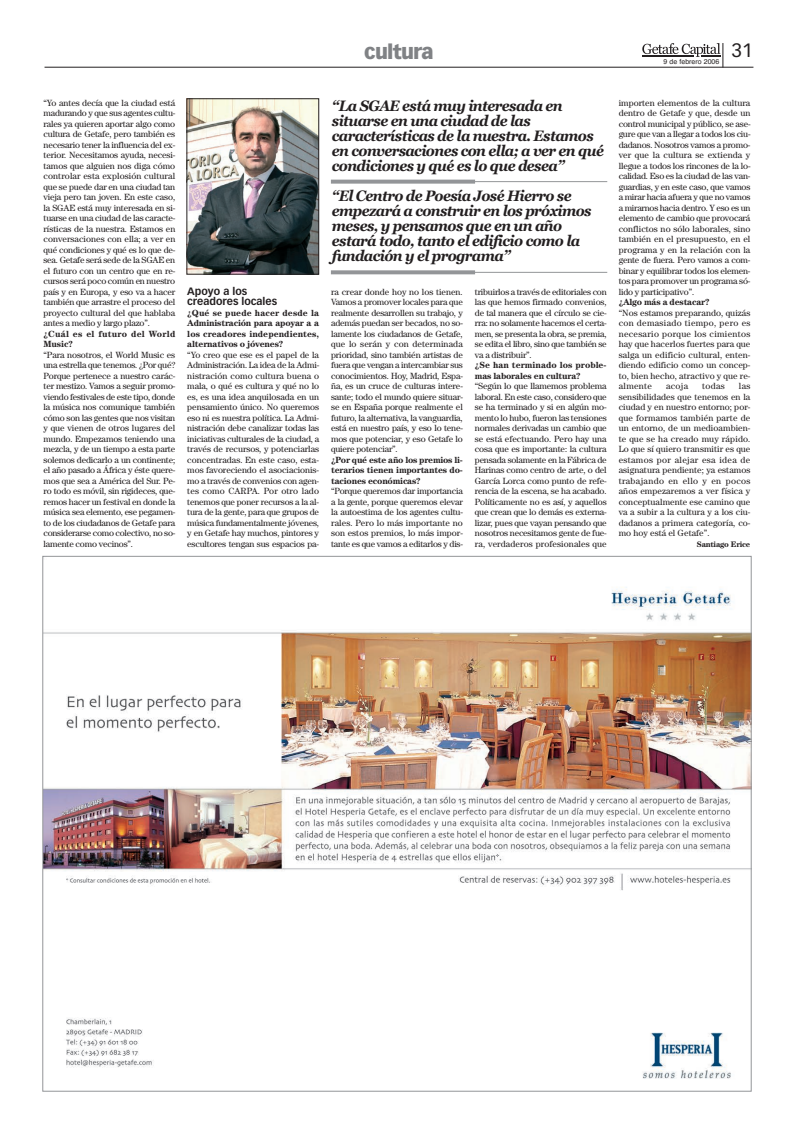
<style>
.page{position:relative;width:794px;height:1134px;background:#fff}
.page>*{position:absolute;margin:0;border:0;box-sizing:border-box;transform-origin:0 0}
.t1{font:900 20px "Vectora LH";letter-spacing:-.035em;color:#808285}
.t2{font:19px "Vectora LH";color:#231f20}
.t3{font:italic 700 15px/15px "Georgia";letter-spacing:-.04em;color:#231f20;scale:.95 1}
.t4{font:700 10.5px/10.5px "Vectora LH";color:#231f20}
.t5{font:9px/10.5px "Century";letter-spacing:-.02em;color:#231f20;text-align:justify}
.t6{font:700 9px/10.5px "Century";letter-spacing:-.025em;color:#231f20;text-align:justify}
.t7{font:700 9px/10.5px "Century";letter-spacing:.025em;color:#231f20}
.t8{font:700 8px "Century";color:#231f20}
.t9{font:7px "Helvetica";color:#231f20}
</style>
<div class="page">
<hr style="left:45px;top:67px;width:708px;height:1px;background:#231f20">
<svg style="left:642px;top:43px;width:81px;height:25px"></svg>
<img style="left:45px;top:587px;width:704px;height:492px">
<hr style="left:332px;top:181px;width:275px;height:1px;background:#939598">
<svg style="left:331px;top:180px;width:144px;height:4px"></svg>
<hr style="left:332px;top:272px;width:275px;height:1px;background:#939598">
<svg style="left:331px;top:270px;width:144px;height:4px"></svg>
<img style="left:189px;top:101px;width:128px;height:171px">
<div style="left:187px;top:99px;width:132px;height:175px;border:1px solid #231f20"></div>
<h1 class="t1" style="left:364px;top:39px;width:71px">cultura</h1>
<p class="t9" style="left:663px;top:59px;width:57px">9 de febrero 2006</p>
<h2 class="t2" style="left:731px;top:42px;width:23px">31</h2>
<p class="t5" style="left:44px;top:98px;width:133px">“Yo antes decía que la ciudad está madurando y que sus agentes cultu&shy;rales ya quieren aportar algo como cultura de Getafe, pero también es necesario tener la influencia del ex&shy;terior. Necesitamos ayuda, necesi&shy;tamos que alguien nos diga cómo controlar esta explosión cultural que se puede dar en una ciudad tan vieja pero tan joven. En este caso, la SGAE está muy interesada en si&shy;tuarse en una ciudad de las caracte&shy;rísticas de la nuestra. Estamos en conversaciones con ella; a ver en qué condiciones y qué es lo que de&shy;sea. Getafe será sede de la SGAE en el futuro con un centro que en re&shy;cursos será poco común en nuestro país y en Europa, y eso va a hacer también que arrastre el proceso del proyecto cultural del que hablaba antes a medio y largo plazo”.</p>
<p class="t7" style="left:44px;top:329px;width:133px">¿Cuál es el futuro del World<br>Music?</p>
<p class="t5" style="left:44px;top:350px;width:133px">“Para nosotros, el World Music es una estrella que tenemos. ¿Por qué?<br>Porque pertenece a nuestro carác&shy;ter mestizo. Vamos a seguir promo&shy;viendo festivales de este tipo, donde la música nos comunique también cómo son las gentes que nos visitan y que vienen de otros lugares del mundo. Empezamos teniendo una mezcla, y de un tiempo a esta parte solemos dedicarlo a un continente; el año pasado a África y éste quere&shy;mos que sea a América del Sur. Pe&shy;ro todo es móvil, sin rigideces, que&shy;remos hacer un festival en donde la música sea elemento, ese pegamen&shy;to de los ciudadanos de Getafe para considerarse como colectivo, no so&shy;lamente como vecinos”.</p>
<p class="t4" style="left:187px;top:286px;width:91px">Apoyo a los creadores locales</p>
<p class="t6" style="left:187px;top:308px;width:133px">¿Qué se puede hacer desde la Administración para apoyar a a los creadores independientes, alternativos o jóvenes?</p>
<p class="t5" style="left:187px;top:350px;width:133px">“Yo creo que ese es el papel de la Administración. La idea de la Admi&shy;nistración como cultura buena o mala, o qué es cultura y qué no lo es, es una idea anquilosada en un pensamiento único. No queremos eso ni es nuestra política. La Admi&shy;nistración debe canalizar todas las iniciativas culturales de la ciudad, a través de recursos, y potenciarlas concentradas. En este caso, esta&shy;mos favoreciendo el asociacionis&shy;mo a través de convenios con agen&shy;tes como CARPA. Por otro lado tenemos que poner recursos a la al&shy;tura de la gente, para que grupos de música fundamentalmente jóvenes, y en Getafe hay muchos, pintores y escultores tengan sus espacios pa-</p>
<h3 class="t3" style="left:332px;top:99px;width:288px">“La SGAE está muy interesada en situarse en una ciudad de las características de la nuestra. Estamos en conversaciones con ella; a ver en qué condiciones y qué es lo que desea”</h3>
<h3 class="t3" style="left:332px;top:189px;width:275px">“El Centro de Poesía José Hierro se empezará a construir en los próximos meses, y pensamos que en un año estará todo, tanto el edificio como la fundación y el programa”</h3>
<p class="t5" style="left:331px;top:287px;width:133px">ra crear donde hoy no los tienen.<br>Vamos a promover locales para que realmente desarrollen su trabajo, y además puedan ser becados, no so&shy;lamente los ciudadanos de Getafe, que lo serán y con determinada prioridad, sino también artistas de fuera que vengan a intercambiar sus conocimientos. Hoy, Madrid, Espa&shy;ña, es un cruce de culturas intere&shy;sante; todo el mundo quiere situar&shy;se en España porque realmente el futuro, la alternativa, la vanguardia, está en nuestro país, y eso lo tene&shy;mos que potenciar, y eso Getafe lo quiere potenciar”.</p>
<p class="t6" style="left:331px;top:455px;width:133px">¿Por qué este año los premios li&shy;terarios tienen importantes do&shy;taciones económicas?</p>
<p class="t5" style="left:331px;top:487px;width:133px">“Porque queremos dar importancia a la gente, porque queremos elevar la autoestima de los agentes cultu&shy;rales. Pero lo más importante no son estos premios, lo más impor&shy;tante es que vamos a editarlos y dis-</p>
<p class="t5" style="left:475px;top:287px;width:133px">tribuirlos a través de editoriales con las que hemos firmado convenios, de tal manera que el círculo se cie&shy;rra: no solamente hacemos el certa&shy;men, se presenta la obra, se premia, se edita el libro, sino que también se va a distribuir”.</p>
<p class="t6" style="left:475px;top:361px;width:133px">¿Se han terminado los proble&shy;mas laborales en cultura?</p>
<p class="t5" style="left:475px;top:382px;width:133px">“Según lo que llamemos problema laboral. En este caso, considero que se ha terminado y si en algún mo&shy;mento lo hubo, fueron las tensiones normales derivadas un cambio que se está efectuando. Pero hay una cosa que es importante: la cultura pensada solamente en la Fábrica de Harinas como centro de arte, o del García Lorca como punto de refe&shy;rencia de la escena, se ha acabado.<br>Políticamente no es así, y aquellos que crean que lo demás es externa&shy;lizar, pues que vayan pensando que nosotros necesitamos gente de fue&shy;ra, verdaderos profesionales que</p>
<p class="t5" style="left:618px;top:98px;width:133px">importen elementos de la cultura dentro de Getafe y que, desde un control municipal y público, se ase&shy;gure que van a llegar a todos los ciu&shy;dadanos. Nosotros vamos a promo&shy;ver que la cultura se extienda y llegue a todos los rincones de la lo&shy;calidad. Eso es la ciudad de las van&shy;guardias, y en este caso, que vamos a mirar hacia afuera y que no vamos a mirarnos hacia dentro. Y eso es un elemento de cambio que provocará conflictos no sólo laborales, sino también en el presupuesto, en el programa y en la relación con la gente de fuera. Pero vamos a com&shy;binar y equilibrar todos los elemen&shy;tos para promover un programa só&shy;lido y participativo”.</p>
<p class="t6" style="left:618px;top:298px;width:92px">¿Algo más a destacar?</p>
<p class="t5" style="left:618px;top:308px;width:133px">“Nos estamos preparando, quizás con demasiado tiempo, pero es necesario porque los cimientos hay que hacerlos fuertes para que salga un edificio cultural, enten&shy;diendo edificio como un concep&shy;to, bien hecho, atractivo y que re&shy;almente</p>
<p class="t5" style="left:618px;top:382px;width:133px;text-indent:120px">las sensibilidades que tenemos en la ciudad y en nuestro entorno; por&shy;que formamos también parte de un entorno, de un medioambien&shy;te que se ha creado muy rápido.<br>Lo que sí quiero transmitir es que estamos por alejar esa idea de asignatura pendiente; ya estamos trabajando en ello y en pocos años empezaremos a ver física y conceptualmente ese camino que va a subir a la cultura y a los ciu&shy;dadanos a primera categoría, co&shy;mo hoy está el Getafe”.</p>
<p class="t8" style="left:697px;top:541px;width:55px">Santiago Erice</p>
<p class="t5" style="left:666px;top:382px;width:24px">acoja</p>
<p class="t5" style="left:702px;top:382px;width:24px">todas</p>
</div>
